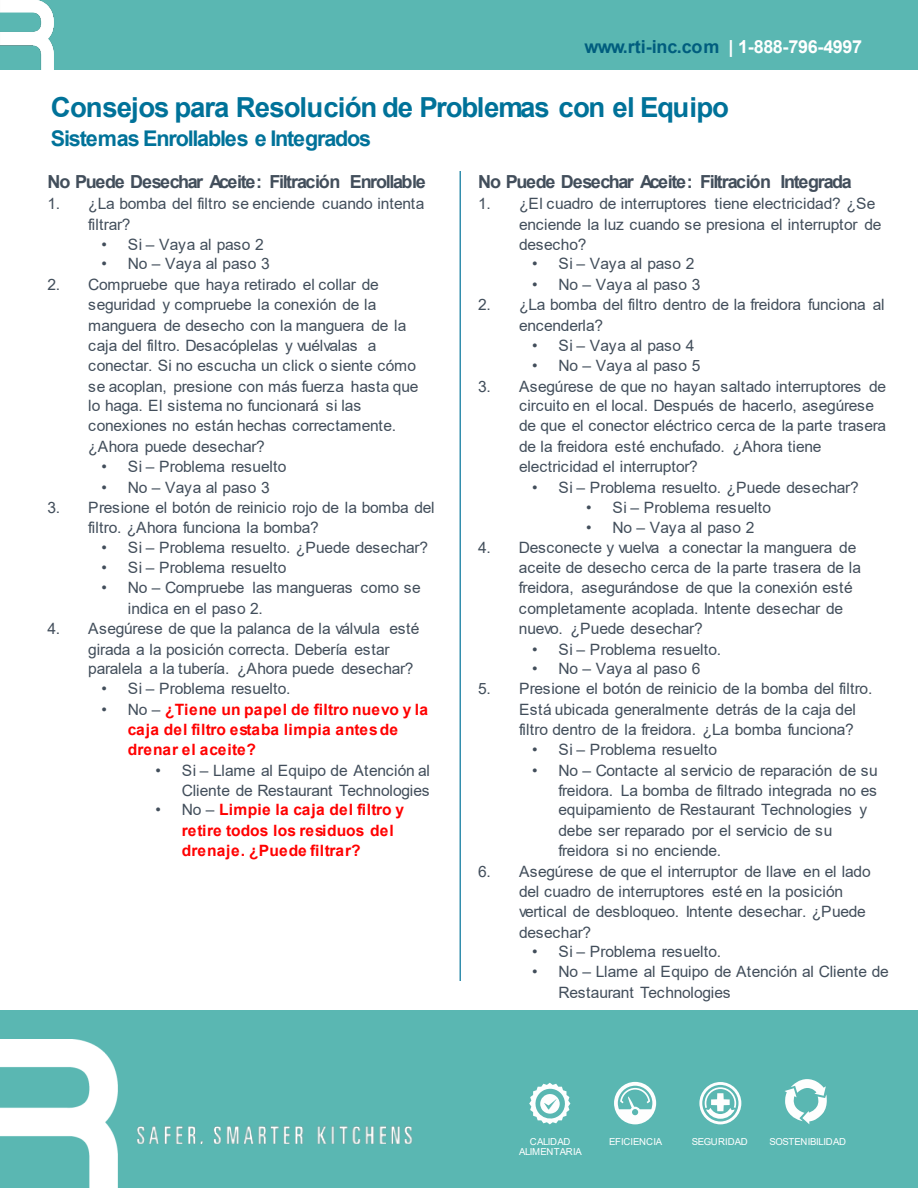
<style>
.page{position:relative;width:918px;height:1188px;background:#fff}
.page>*{position:absolute;margin:0;border:0;box-sizing:border-box;transform-origin:0 0}
.t1{font:700 27.6px "Arial";letter-spacing:-.035em;color:#007299}
.t2{font:700 21.6px "Arial";letter-spacing:-.055em;color:#007299}
.t3{font:700 18px "Arial";letter-spacing:-.08em;color:#424e5b}
.t4{font:700 18px "Arial";letter-spacing:-.025em;color:#005d7e}
.t5{font:15.6px/20.4px "Arial";letter-spacing:-.02em;color:#424e5b}
.t6{font:700 15.6px/20.4px "Arial";letter-spacing:.005em;color:#f00}
.t7{font:15.6px "Arial";letter-spacing:.005em;color:#424e5b}
.t8{font:9.6px/10.8px "Arial";letter-spacing:-.03em;color:#fff;text-align:center}
.s1{color:#fff}
.s2{font-weight:400;color:#424e5b}
</style>
<div class="page">
<div style="left:0;top:0;width:918px;height:70px;background:#5ab7b2"></div>
<div style="left:0;top:1010px;width:918px;height:178px;background:#5ab7b2"></div>
<img style="left:0;top:0;width:54px;height:70px">
<img style="left:0;top:1039px;width:118px;height:149px">
<svg style="left:529px;top:1083px;width:41px;height:41px"></svg>
<svg style="left:614px;top:1082px;width:42px;height:42px"></svg>
<svg style="left:785px;top:1079px;width:42px;height:45px"></svg>
<svg style="left:699px;top:1082px;width:42px;height:42px"></svg>
<hr style="left:460px;top:171px;width:1px;height:810px;background:#007299">
<img style="left:38px;top:1116px;width:375px;height:28px">
<p class="t4" style="left:585px;top:40px;width:279px">www.rti-inc.com <span class="s1">| 1-888-796-4997</span></p>
<h1 class="t1" style="left:51px;top:97px;width:680px">Consejos para Resolución de Problemas con el Equipo</h1>
<h2 class="t2" style="left:51px;top:131px;width:322px">Sistemas Enrollables e Integrados</h2>
<p class="t3" style="left:47px;top:175px;width:380px">No Puede Desechar Aceite: Filtración Enrollable</p>
<p class="t5" style="left:88px;top:195px;width:338px;text-indent:-41px">1. ¿La bomba del filtro se enciende cuando intenta filtrar?</p>
<p class="t7" style="left:101px;top:239px;width:164px">• Si – Vaya al paso 2</p>
<p class="t5" style="left:101px;top:255px;width:170px">• No – Vaya al paso 3</p>
<p class="t5" style="left:88px;top:276px;width:332px;text-indent:-41px">2. Compruebe que haya retirado el collar de seguridad y compruebe la conexión de la manguera de desecho con la manguera de la caja del filtro. Desacóplelas y vuélvalas a conectar. Si no escucha un click o siente cómo se acoplan, presione con más fuerza hasta que lo haga. El sistema no funcionará si las conexiones no están hechas correctamente. ¿Ahora puede desechar?</p>
<p class="t5" style="left:101px;top:458px;width:187px">• Si – Problema resuelto</p>
<p class="t5" style="left:101px;top:478px;width:170px">• No – Vaya al paso 3</p>
<p class="t5" style="left:88px;top:499px;width:348px;text-indent:-41px">3. Presione el botón de reinicio rojo de la bomba del filtro. ¿Ahora funciona la bomba?</p>
<p class="t5" style="left:101px;top:538px;width:328px">• Si – Problema resuelto. ¿Puede desechar?</p>
<p class="t5" style="left:101px;top:559px;width:187px">• Si – Problema resuelto</p>
<p class="t5" style="left:128px;top:579px;width:294px;text-indent:-26px">• No – Compruebe las mangueras como se indica en el paso 2.</p>
<p class="t5" style="left:88px;top:620px;width:333px;line-height:19.8px;text-indent:-41px">4. Asegúrese de que la palanca de la válvula esté girada a la posición correcta. Debería estar paralela a la tubería. ¿Ahora puede desechar?</p>
<p class="t5" style="left:101px;top:680px;width:191px">• Si – Problema resuelto.</p>
<p class="t6" style="left:128px;top:700px;width:302px;text-indent:-26px"><span class="s2">• No –</span> ¿Tiene un papel de filtro nuevo y la caja del filtro estaba limpia antes de drenar el aceite?</p>
<p class="t5" style="left:155px;top:762px;width:276px;text-align:right">• Si – Llame al Equipo de Atención al<br>Cliente de Restaurant Technologies</p>
<p class="t6" style="left:182px;top:801px;width:224px;text-indent:-26px"><span class="s2">• No –</span> Limpie la caja del filtro y retire todos los residuos del drenaje. ¿Puede filtrar?</p>
<p class="t3" style="left:478px;top:175px;width:375px">No Puede Desechar Aceite: Filtración Integrada</p>
<p class="t5" style="left:519px;top:195px;width:364px;text-indent:-41px">1. ¿El cuadro de interruptores tiene electricidad? ¿Se enciende la luz cuando se presiona el interruptor de desecho?</p>
<p class="t7" style="left:532px;top:258px;width:164px">• Si – Vaya al paso 2</p>
<p class="t5" style="left:532px;top:276px;width:170px">• No – Vaya al paso 3</p>
<p class="t5" style="left:519px;top:296px;width:367px;text-indent:-41px">2. ¿La bomba del filtro dentro de la freidora funciona al encenderla?</p>
<p class="t7" style="left:532px;top:340px;width:164px">• Si – Vaya al paso 4</p>
<p class="t5" style="left:532px;top:357px;width:170px">• No – Vaya al paso 5</p>
<p class="t5" style="left:519px;top:378px;width:369px;text-indent:-41px">3. Asegúrese de que no hayan saltado interruptores de circuito en el local. Después de hacerlo, asegúrese de que el conector eléctrico cerca de la parte trasera de la freidora esté enchufado. ¿Ahora tiene electricidad el interruptor?</p>
<p class="t5" style="left:532px;top:478px;width:328px">• Si – Problema resuelto. ¿Puede desechar?</p>
<p class="t5" style="left:586px;top:499px;width:187px">• Si – Problema resuelto</p>
<p class="t5" style="left:586px;top:519px;width:170px">• No – Vaya al paso 2</p>
<p class="t5" style="left:519px;top:538px;width:344px;text-indent:-41px">4. Desconecte y vuelva a conectar la manguera de aceite de desecho cerca de la parte trasera de la freidora, asegurándose de que la conexión esté completamente acoplada. Intente desechar de nuevo. ¿Puede desechar?</p>
<p class="t5" style="left:532px;top:640px;width:191px">• Si – Problema resuelto.</p>
<p class="t5" style="left:532px;top:660px;width:170px">• No – Vaya al paso 6</p>
<p class="t5" style="left:519px;top:680px;width:355px;text-indent:-41px">5. Presione el botón de reinicio de la bomba del filtro.<br>Está ubicada generalmente detrás de la caja del filtro dentro de la freidora. ¿La bomba funciona?</p>
<p class="t5" style="left:532px;top:741px;width:187px">• Si – Problema resuelto</p>
<p class="t5" style="left:559px;top:762px;width:321px;text-indent:-26px">• No – Contacte al servicio de reparación de su freidora. La bomba de filtrado integrada no es equipamiento de Restaurant Technologies y debe ser reparado por el servicio de su freidora si no enciende.</p>
<p class="t5" style="left:519px;top:862px;width:353px;text-indent:-41px">6. Asegúrese de que el interruptor de llave en el lado del cuadro de interruptores esté en la posición vertical de desbloqueo. Intente desechar. ¿Puede desechar?</p>
<p class="t5" style="left:532px;top:943px;width:191px">• Si – Problema resuelto.</p>
<p class="t5" style="left:559px;top:963px;width:332px;text-indent:-26px">• No – Llame al Equipo de Atención al Cliente de<br>Restaurant Technologies</p>
<p class="t8" style="left:519px;top:1137px;width:64px">CALIDAD<br>ALIMENTARIA</p>
<p class="t8" style="left:609px;top:1137px;width:55px">EFICIENCIA</p>
<p class="t8" style="left:692px;top:1137px;width:58px">SEGURIDAD</p>
<p class="t8" style="left:769px;top:1137px;width:78px">SOSTENIBILIDAD</p>
</div>
